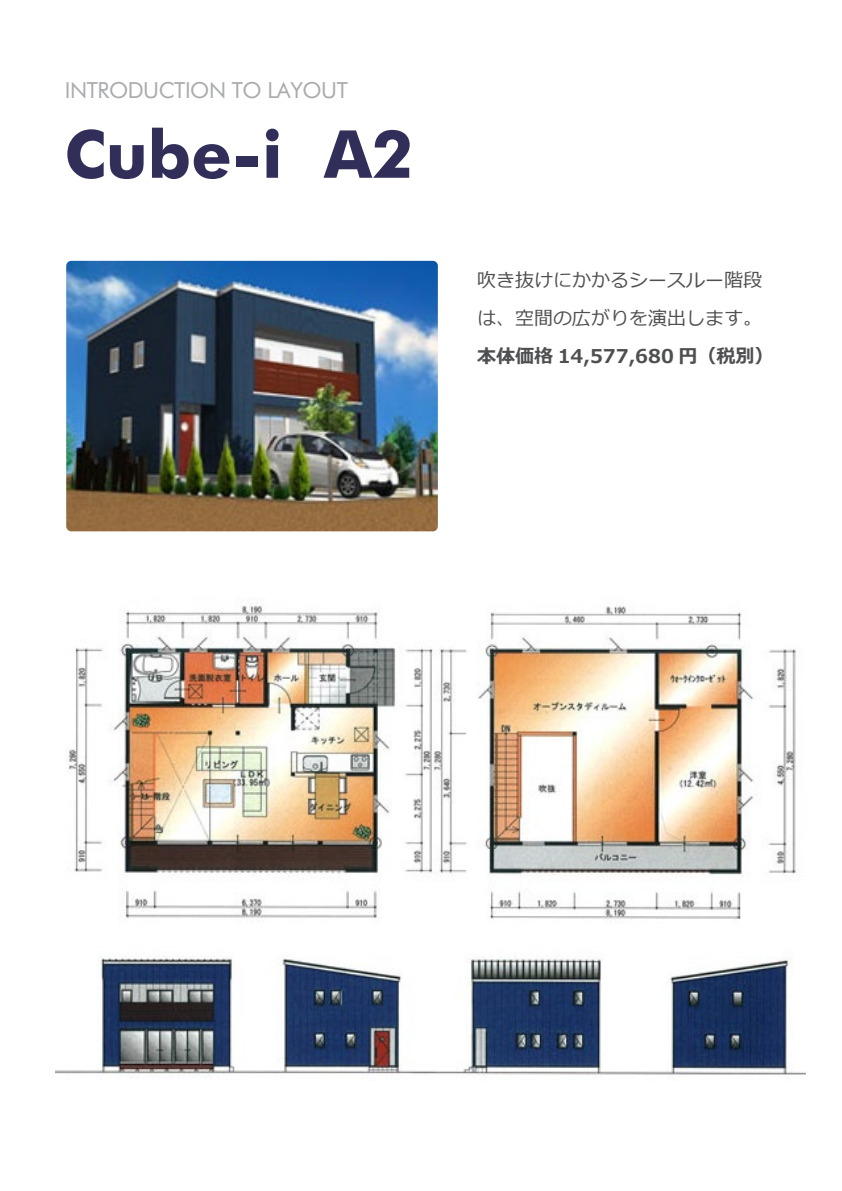
<style>
.page{position:relative;width:842px;height:1191px;background:#fff}
.page>*{position:absolute;margin:0;border:0;box-sizing:border-box;transform-origin:0 0}
.t1{font:700 66.2px "Futura BT";color:#312f59}
.t2{font:22.1px "Futura BT";letter-spacing:-.02em;color:#a9abae}
.t3{font:19px/38px "Meiryo";color:#4e4f51}
.t4{font:700 19px "Meiryo";color:#4e4f51}
</style>
<div class="page">
<img style="left:55px;top:601px;width:751px;height:478px">
<img style="left:66px;top:261px;width:372px;height:270px">
<p class="t2" style="left:65px;top:77px;width:284px">INTRODUCTION TO LAYOUT</p>
<h1 class="t1" style="left:64px;top:114px;width:350px">Cube-i A2</h1>
<p class="t3" style="left:477px;top:262px;width:287px">吹き抜けにかかるシースルー階段は、空間の広がりを演出します。</p>
<p class="t4" style="left:477px;top:343px;width:298px">本体価格 14,577,680 円（税別）</p>
</div>
